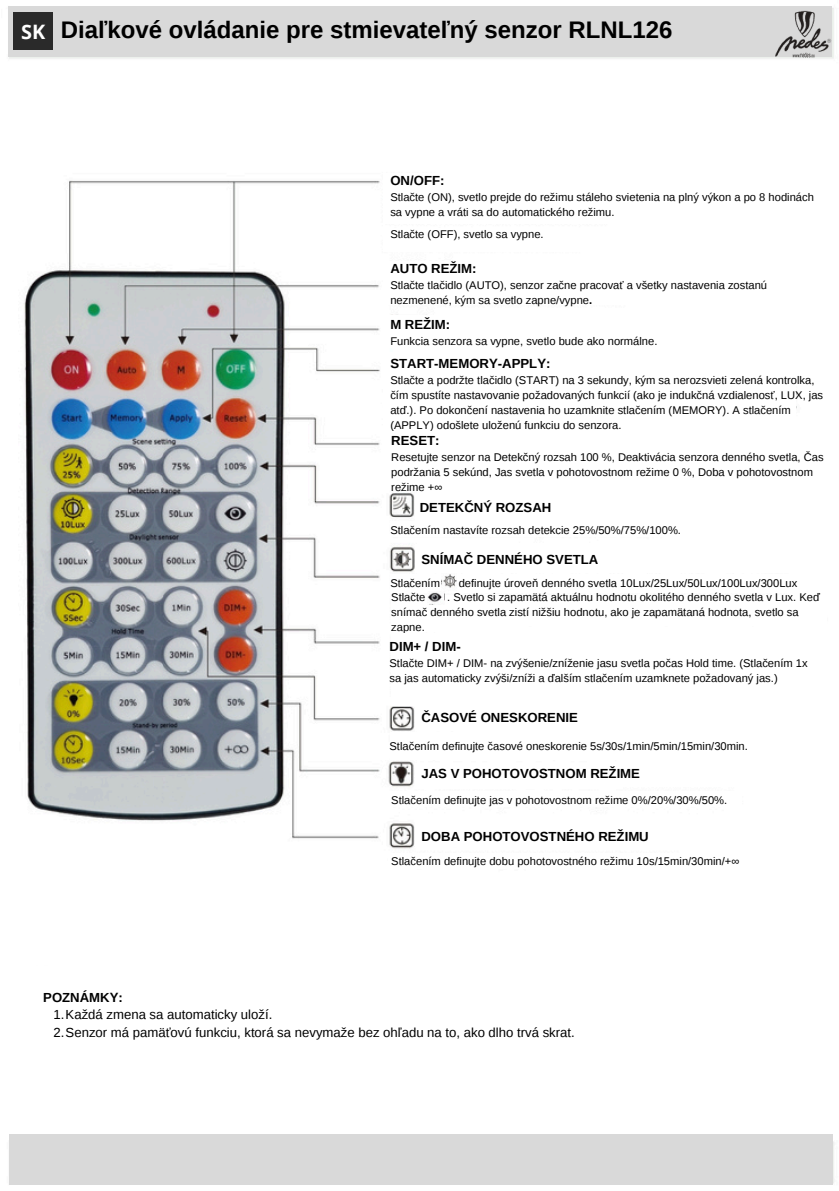
<style>
.page{position:relative;width:839px;height:1191px;background:#fff}
.page>*{position:absolute;margin:0;border:0;box-sizing:border-box;transform-origin:0 0}
.t1{font:700 24px "Liberation Sans";color:#000}
.t2{font:700 19.8px "Open Sans";color:#fff}
.t3{font:700 13.2px "Liberation Sans";color:#000}
.t4{font:13.2px "Liberation Sans";color:#000}
.t5{font:11.2px/14.8px "Liberation Sans";color:#000}
.s1{font-weight:700}
</style>
<div class="page">
<img style="left:8px;top:56px;width:826px;height:1129px">
<div style="left:383px;top:173px;width:362px;height:51px;background:#fff"></div>
<div style="left:383px;top:228px;width:362px;height:24px;background:#fff"></div>
<div style="left:383px;top:261px;width:362px;height:43px;background:#fff"></div>
<div style="left:383px;top:315px;width:398px;height:33px;background:#fff"></div>
<div style="left:383px;top:352px;width:412px;height:80px;background:#fff"></div>
<div style="left:383px;top:431px;width:436px;height:49px;background:#fff"></div>
<div style="left:415px;top:495px;width:423px;height:28px;background:#fff"></div>
<div style="left:390px;top:522px;width:436px;height:15px;background:#fff"></div>
<div style="left:415px;top:544px;width:423px;height:28px;background:#fff"></div>
<div style="left:390px;top:574px;width:436px;height:18px;background:#fff"></div>
<img style="left:441px;top:573px;width:15px;height:15px">
<div style="left:391px;top:595px;width:436px;height:31px;background:#fff"></div>
<img style="left:427px;top:592px;width:17px;height:13px">
<div style="left:391px;top:634px;width:436px;height:72px;background:#fff"></div>
<div style="left:415px;top:706px;width:137px;height:25px;background:#fff"></div>
<div style="left:390px;top:732px;width:292px;height:28px;background:#fff"></div>
<div style="left:415px;top:763px;width:205px;height:26px;background:#fff"></div>
<div style="left:389px;top:792px;width:352px;height:15px;background:#fff"></div>
<div style="left:415px;top:822px;width:206px;height:25px;background:#fff"></div>
<div style="left:388px;top:853px;width:352px;height:15px;background:#fff"></div>
<div style="left:27px;top:966px;width:768px;height:70px;background:#fff"></div>
<div style="left:8px;top:6px;width:823px;height:50px;background:#d9d9d9"></div>
<div style="left:13px;top:13px;width:40px;height:37px;background:#2a2a2a"></div>
<img style="left:772px;top:6px;width:62px;height:52px">
<div style="left:10px;top:1135px;width:823px;height:50px;background:#d9d9d9"></div>
<h3 class="t2" style="left:21px;top:18px;width:26px">SK</h3>
<p class="t1" style="left:61px;top:16px;width:613px">Diaľkové ovládanie pre stmievateľný senzor RLNL126</p>
<p class="t3" style="left:390px;top:173px;width:56px">ON/OFF:</p>
<h1 class="t5" style="left:390px;top:190px;width:425px">Stlačte (ON), svetlo prejde do režimu stáleho svietenia na plný výkon a po 8 hodinách sa vypne a vráti sa do automatického režimu.</h1>
<h2 class="t5" style="left:390px;top:226px;width:155px">Stlačte (OFF), svetlo sa vypne.</h2>
<p class="t3" style="left:390px;top:261px;width:88px">AUTO REŽIM:</p>
<p class="t5" style="left:390px;top:277px;width:378px">Stlačte tlačidlo (AUTO), senzor začne pracovať a všetky nastavenia zostanú nezmenené, kým sa svetlo zapne/vypne<span class="s1">.</span></p>
<p class="t3" style="left:390px;top:317px;width:61px">M REŽIM:</p>
<p class="t5" style="left:390px;top:334px;width:268px">Funkcia senzora sa vypne, svetlo bude ako normálne.</p>
<p class="t3" style="left:390px;top:356px;width:162px">START-MEMORY-APPLY:</p>
<p class="t5" style="left:390px;top:373px;width:434px">Stlačte a podržte tlačidlo (START) na 3 sekundy, kým sa nerozsvieti zelená kontrolka, čím spustíte nastavovanie požadovaných funkcií (ako je indukčná vzdialenosť, LUX, jas atď.). Po dokončení nastavenia ho uzamknite stlačením (MEMORY). A stlačením (APPLY) odošlete uloženú funkciu do senzora.</p>
<p class="t3" style="left:391px;top:433px;width:50px">RESET:</p>
<p class="t5" style="left:391px;top:449px;width:434px">Resetujte senzor na Detekčný rozsah 100 %, Deaktivácia senzora denného svetla, Čas podržania 5 sekúnd, Jas svetla v pohotovostnom režime 0 %, Doba v pohotovostnom režime +∞</p>
<p class="t5" style="left:390px;top:523px;width:292px">Stlačením nastavíte rozsah detekcie 25%/50%/75%/100%.</p>
<p class="t3" style="left:421px;top:552px;width:178px">SNÍMAČ DENNÉHO SVETLA</p>
<p class="t5" style="left:390px;top:576px;width:51px">Stlačením</p>
<p class="t5" style="left:458px;top:576px;width:340px">definujte úroveň denného svetla 10Lux/25Lux/50Lux/100Lux/300Lux</p>
<p class="t5" style="left:391px;top:590px;width:36px">Stlačte</p>
<h3 class="t3" style="left:420px;top:500px;width:133px">DETEKČNÝ ROZSAH</h3>
<p class="t5" style="left:391px;top:590px;width:430px;text-indent:56px">. Svetlo si zapamätá aktuálnu hodnotu okolitého denného svetla v Lux. Keď snímač denného svetla zistí nižšiu hodnotu, ako je zapamätaná hodnota, svetlo sa zapne.</p>
<h3 class="t3" style="left:389px;top:639px;width:73px">DIM+ / DIM-</h3>
<p class="t5" style="left:389px;top:655px;width:419px">Stlačte DIM+ / DIM- na zvýšenie/zníženie jasu svetla počas Hold time. (Stlačením 1x sa jas automaticky zvýši/zníži a ďalším stlačením uzamknete požadovaný jas.)</p>
<p class="t3" style="left:421px;top:710px;width:158px">ČASOVÉ ONESKORENIE</p>
<p class="t5" style="left:389px;top:738px;width:360px">Stlačením definujte časové oneskorenie 5s/30s/1min/5min/15min/30min.</p>
<p class="t3" style="left:421px;top:766px;width:220px">JAS V POHOTOVOSTNOM REŽIME</p>
<p class="t5" style="left:391px;top:793px;width:337px">Stlačením definujte jas v pohotovostnom režime 0%/20%/30%/50%.</p>
<p class="t3" style="left:421px;top:829px;width:229px">DOBA POHOTOVOSTNÉHO REŽIMU</p>
<h3 class="t5" style="left:391px;top:854px;width:349px">Stlačením definujte dobu pohotovostného režimu 10s/15min/30min/+∞</h3>
<p class="t3" style="left:43px;top:990px;width:81px">POZNÁMKY:</p>
<h3 class="t4" style="left:53px;top:1007px;width:220px">1.Každá zmena sa automaticky uloží.</h3>
<p class="t4" style="left:53px;top:1025px;width:523px">2.Senzor má pamäťovú funkciu, ktorá sa nevymaže bez ohľadu na to, ako dlho trvá skrat.</p>
</div>
